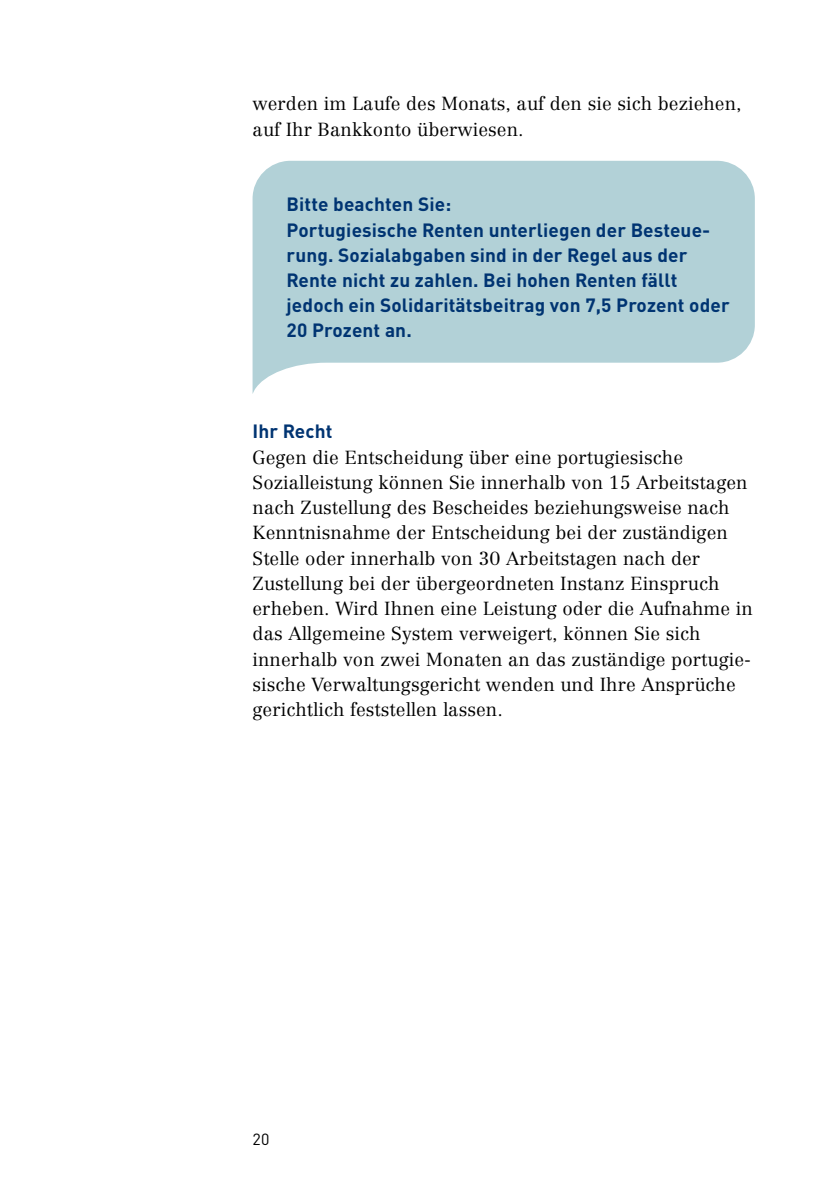
<style>
.page{position:relative;width:840px;height:1191px;background:#fff}
.page>*{position:absolute;margin:0;border:0;box-sizing:border-box;transform-origin:0 0}
.t1{font:700 19px/25.2px "DIN Pro";letter-spacing:.005em;color:#003472}
.t2{font:300 18.6px/25.2px "Centennial LT Pro";letter-spacing:.005em;color:#000}
.t3{font:16px "DIN Pro";color:#000}
</style>
<div class="page">
<svg style="left:252px;top:161px;width:502px;height:233px;fill:#b2d1d7"></svg>
<p class="t2" style="left:252px;top:91px;width:490px">werden im Laufe des Monats, auf den sie sich beziehen, auf Ihr Bankkonto überwiesen.</p>
<h3 class="t1" style="left:286px;top:189px;width:166px">Bitte beachten Sie:</h3>
<p class="t1" style="left:286px;top:215px;width:444px">Portugiesische Renten unterliegen der Besteue&shy;rung. Sozialabgaben sind in der Regel aus der Rente nicht zu zahlen. Bei hohen Renten fällt jedoch ein Solidaritätsbeitrag von 7,5 Prozent oder 20 Prozent an.</p>
<h3 class="t1" style="left:252px;top:417px;width:81px">Ihr Recht</h3>
<p class="t2" style="left:252px;top:444px;width:501px">Gegen die Entscheidung über eine portugiesische Sozialleistung können Sie innerhalb von 15 Arbeitstagen nach Zustellung des Bescheides beziehungsweise nach Kenntnisnahme der Entscheidung bei der zuständigen Stelle oder innerhalb von 30 Arbeitstagen nach der Zustellung bei der übergeordneten Instanz Einspruch erheben. Wird Ihnen eine Leistung oder die Aufnahme in das Allgemeine System verweigert, können Sie sich innerhalb von zwei Monaten an das zuständige portugie&shy;sische Verwaltungsgericht wenden und Ihre Ansprüche gerichtlich feststellen lassen.</p>
<p class="t3" style="left:252px;top:1126px;width:18px">20</p>
</div>
